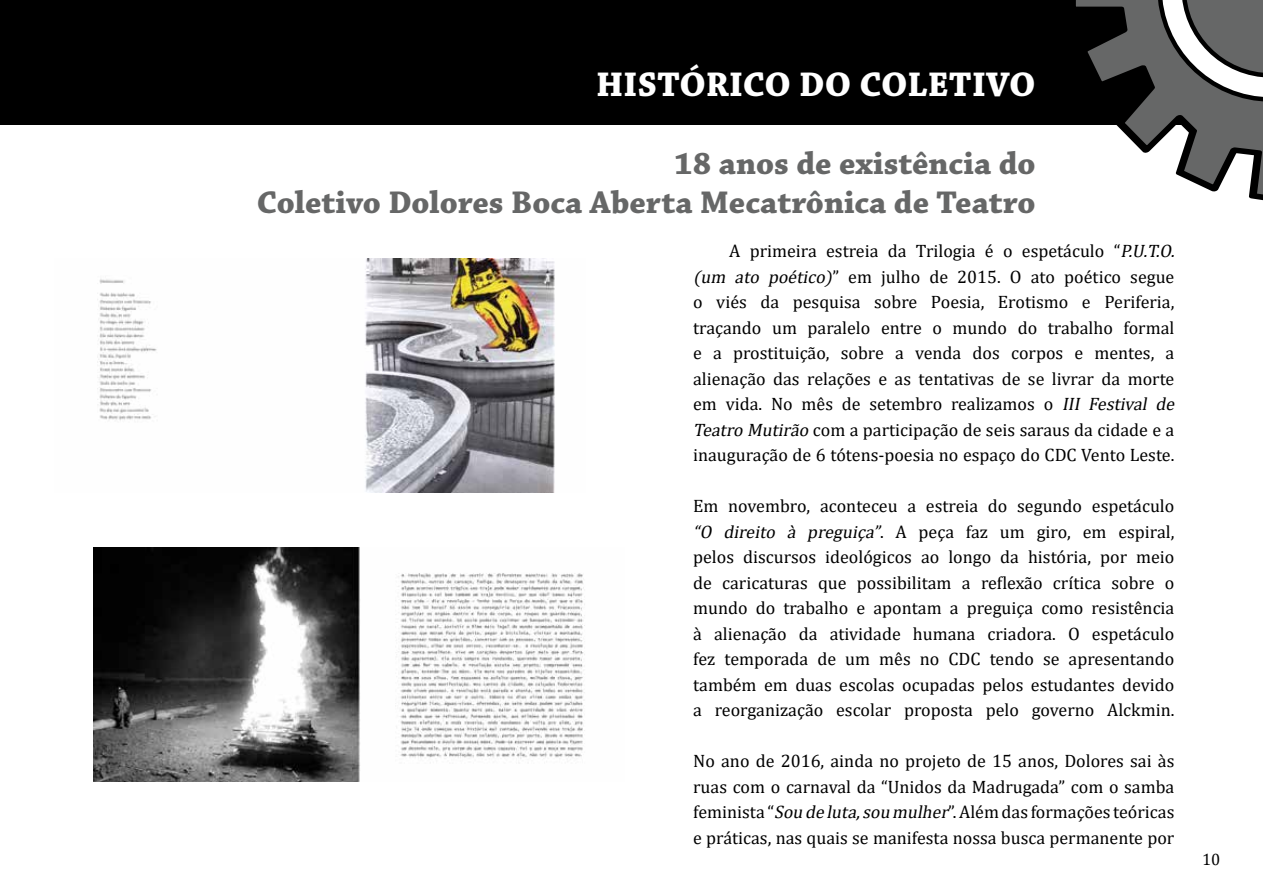
<style>
.page{position:relative;width:1263px;height:893px;background:#fff}
.page>*{position:absolute;margin:0;border:0;box-sizing:border-box;transform-origin:0 0}
.t1{font:700 36px "Chaparral Pro";color:#fff}
.t2{font:700 33px/39px "Chaparral Pro";color:#666767;text-align:right}
.t3{font:18px/25.5px "Cambria Math";color:#000;text-align:justify}
.t4{font:16.5px "Cambria Math";color:#000}
.s1{font-style:italic}
</style>
<div class="page">
<div style="left:0;top:0;width:1263px;height:124px;background:#000"></div>
<svg style="left:1068px;top:0;width:195px;height:201px"></svg>
<img style="left:97px;top:258px;width:458px;height:234px">
<img style="left:93px;top:547px;width:492px;height:234px">
<h1 class="t1" style="left:596px;top:63px;width:441px">HISTÓRICO DO COLETIVO</h1>
<h2 class="t2" style="left:257px;top:145px;width:780px">18 anos de existência do<br>Coletivo Dolores Boca Aberta Mecatrônica de Teatro</h2>
<p class="t3" style="left:693px;top:238px;width:500px;text-align:left;text-indent:36px">A primeira estreia da Trilogia é o espetáculo “<span class="s1">P.U.T.O. (umatopoético)</span>” em julho de 2015. O ato poético segue<br>o viés da pesquisa sobre Poesia, Erotismo e Periferia, traçando um paralelo entre o mundo do trabalho formal<br>e a prostituição, sobre a venda dos corpos e mentes, a alienação das relações e as tentativas de se livrar da morte em vida. No mês de setembro realizamos o <span class="s1">IIIFestivalde TeatroMutirão</span>com a participação de seis saraus da cidade e a inauguração de 6 tótens-poesia no espaço do CDC Vento Leste.</p>
<p class="t3" style="left:693px;top:493px;width:483px">Em novembro, aconteceu a estreia do segundo espetáculo <span class="s1">“Odireitoàpreguiça”</span>. A peça faz um giro, em espiral, pelos discursos ideológicos ao longo da história, por meio de caricaturas que possibilitam a reflexão crítica sobre o mundo do trabalho e apontam a preguiça como resistência à alienação da atividade humana criadora. O espetáculo fez temporada de um mês no CDC tendo se apresentando também em duas escolas ocupadas pelos estudantes devido a reorganização escolar proposta pelo governo Alckmin.</p>
<p class="t3" style="left:693px;top:748px;width:483px">No ano de 2016, ainda no projeto de 15 anos, Dolores sai às ruas com o carnaval da “Unidos da Madrugada” com o samba feminista “<span class="s1">Soudeluta,soumulher</span>”. Além das formações teóricas e práticas, nas quais se manifesta nossa busca permanente por</p>
<p class="t4" style="left:1202px;top:849px;width:20px">10</p>
</div>
